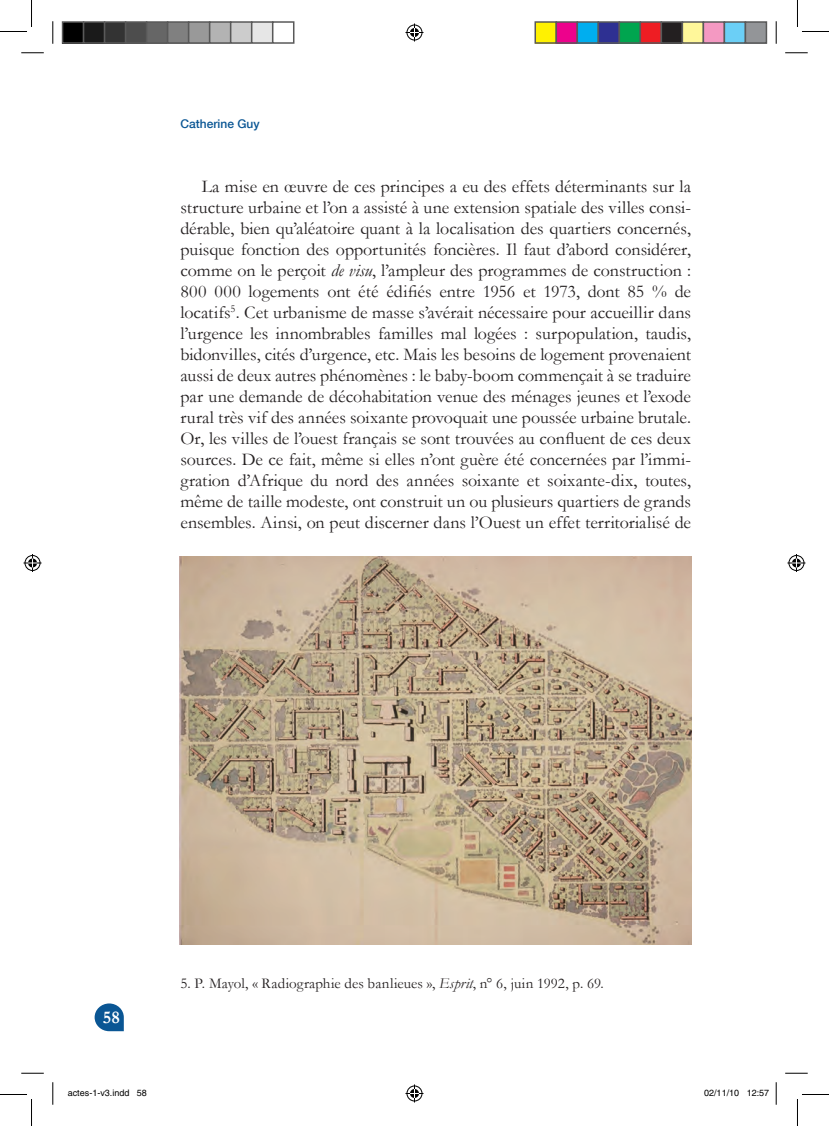
<style>
.page{position:relative;width:829px;height:1126px;background:#fff}
.page>*{position:absolute;margin:0;border:0;box-sizing:border-box;transform-origin:0 0}
.texte_courant{font:18px/21px "Garamond";color:#231f20;text-align:justify}
.t1{font:700 18px "Garamond";color:#fff}
.Bas_de_page{font:15px "Garamond";letter-spacing:.005em;color:#231f20}
._1-INTRO_auteur{font:500 12px "Helvetica Neue";color:#0a5694}
.t2{font:9px "Helvetica";color:#000}
.s1{font-style:italic}
</style>
<div class="page">
<svg style="left:95px;top:1003px;width:29px;height:28px"></svg>
<img style="left:179px;top:557px;width:512px;height:387px">
<svg style="left:21px;top:53px;width:23px;height:1px"></svg>
<svg style="left:785px;top:53px;width:22px;height:1px"></svg>
<svg style="left:21px;top:1073px;width:23px;height:1px"></svg>
<svg style="left:785px;top:1073px;width:22px;height:1px"></svg>
<svg style="left:53px;top:21px;width:1px;height:23px"></svg>
<svg style="left:53px;top:1082px;width:1px;height:23px"></svg>
<svg style="left:775px;top:21px;width:1px;height:23px"></svg>
<svg style="left:775px;top:1082px;width:1px;height:23px"></svg>
<svg style="left:0;top:0;width:32px;height:32px"></svg>
<svg style="left:0;top:1094px;width:32px;height:32px"></svg>
<svg style="left:797px;top:0;width:31px;height:32px"></svg>
<svg style="left:797px;top:1094px;width:31px;height:32px"></svg>
<svg style="left:405px;top:24px;width:18px;height:18px"></svg>
<svg style="left:405px;top:1084px;width:18px;height:18px"></svg>
<svg style="left:24px;top:554px;width:18px;height:18px"></svg>
<svg style="left:787px;top:554px;width:18px;height:18px"></svg>
<div style="left:63px;top:22px;width:21px;height:21px;background:#000"></div>
<div style="left:62px;top:21px;width:22px;height:23px;border:2px solid #595959"></div>
<div style="left:84px;top:22px;width:21px;height:21px;background:#1a1a1a"></div>
<div style="left:83px;top:21px;width:22px;height:23px;border:2px solid #595959"></div>
<div style="left:105px;top:22px;width:21px;height:21px;background:#333"></div>
<div style="left:104px;top:21px;width:22px;height:23px;border:2px solid #595959"></div>
<div style="left:126px;top:22px;width:21px;height:21px;background:#4d4d4d"></div>
<div style="left:125px;top:21px;width:22px;height:23px;border:2px solid #595959"></div>
<div style="left:147px;top:22px;width:21px;height:21px;background:#666"></div>
<div style="left:146px;top:21px;width:22px;height:23px;border:2px solid #595959"></div>
<div style="left:168px;top:22px;width:21px;height:21px;background:#808080"></div>
<div style="left:167px;top:21px;width:22px;height:23px;border:2px solid #595959"></div>
<div style="left:189px;top:22px;width:21px;height:21px;background:#999"></div>
<div style="left:188px;top:21px;width:22px;height:23px;border:2px solid #595959"></div>
<div style="left:210px;top:22px;width:21px;height:21px;background:#b3b3b3"></div>
<div style="left:209px;top:21px;width:22px;height:23px;border:2px solid #595959"></div>
<div style="left:231px;top:22px;width:21px;height:21px;background:#ccc"></div>
<div style="left:230px;top:21px;width:22px;height:23px;border:2px solid #595959"></div>
<div style="left:252px;top:22px;width:21px;height:21px;background:#e6e6e6"></div>
<div style="left:251px;top:21px;width:22px;height:23px;border:2px solid #595959"></div>
<div style="left:272px;top:21px;width:22px;height:23px;border:2px solid #595959"></div>
<div style="left:535px;top:22px;width:21px;height:21px;background:#fff101"></div>
<div style="left:534px;top:21px;width:23px;height:23px;border:2px solid #595959"></div>
<div style="left:556px;top:22px;width:21px;height:21px;background:#ed028c"></div>
<div style="left:555px;top:21px;width:23px;height:23px;border:2px solid #595959"></div>
<div style="left:577px;top:22px;width:21px;height:21px;background:#00aeef"></div>
<div style="left:576px;top:21px;width:23px;height:23px;border:2px solid #595959"></div>
<div style="left:598px;top:22px;width:21px;height:21px;background:#2e3092"></div>
<div style="left:597px;top:21px;width:23px;height:23px;border:2px solid #595959"></div>
<div style="left:619px;top:22px;width:21px;height:21px;background:#00a54f"></div>
<div style="left:618px;top:21px;width:23px;height:23px;border:2px solid #595959"></div>
<div style="left:640px;top:22px;width:21px;height:21px;background:#ee1d23"></div>
<div style="left:639px;top:21px;width:23px;height:23px;border:2px solid #595959"></div>
<div style="left:661px;top:22px;width:21px;height:21px;background:#231f20"></div>
<div style="left:660px;top:21px;width:23px;height:23px;border:2px solid #595959"></div>
<div style="left:682px;top:22px;width:21px;height:21px;background:#fff79a"></div>
<div style="left:681px;top:21px;width:23px;height:23px;border:2px solid #595959"></div>
<div style="left:703px;top:22px;width:21px;height:21px;background:#f499c2"></div>
<div style="left:702px;top:21px;width:23px;height:23px;border:2px solid #595959"></div>
<div style="left:724px;top:22px;width:21px;height:21px;background:#6bcff6"></div>
<div style="left:723px;top:21px;width:23px;height:23px;border:2px solid #595959"></div>
<div style="left:745px;top:22px;width:21px;height:21px;background:#939598"></div>
<div style="left:744px;top:21px;width:23px;height:23px;border:2px solid #595959"></div>
<p class="_1-INTRO_auteur" style="left:180px;top:116px;width:81px">Catherine Guy</p>
<p class="texte_courant" style="left:180px;top:176px;width:512px;text-indent:21px">La mise en œuvre de ces principes a eu des effets déterminants sur la structure urbaine et l’on a assisté à une extension spatiale des villes consi&shy;dérable, bien qu’aléatoire quant à la localisation des quartiers concernés, puisque fonction des opportunités foncières. Il faut d’abord considérer, comme on le perçoit <span class="s1">de visu</span>, l’ampleur des programmes de construction :<br>800 000 logements ont été édifiés entre 1956 et 1973, dont 85 % de locatifs<sup>5</sup>. Cet urbanisme de masse s’avérait nécessaire pour accueillir dans l’urgence les innombrables familles mal logées : surpopulation, taudis, bidonvilles, cités d’urgence, etc. Mais les besoins de logement provenaient aussi de deux autres phénomènes : le baby-boom commençait à se traduire par une demande de décohabitation venue des ménages jeunes et l’exode rural très vif des années soixante provoquait une poussée urbaine brutale.<br>Or, les villes de l’ouest français se sont trouvées au confluent de ces deux sources. De ce fait, même si elles n’ont guère été concernées par l’immi&shy;gration d’Afrique du nord des années soixante et soixante-dix, toutes, même de taille modeste, ont construit un ou plusieurs quartiers de grands ensembles. Ainsi, on peut discerner dans l’Ouest un effet territorialisé de</p>
<p class="t1" style="left:103px;top:1007px;width:18px">58</p>
<p class="Bas_de_page" style="left:180px;top:974px;width:425px">5. P. Mayol, « Radiographie des banlieues », <span class="s1">Esprit</span>, n° 6, juin 1992, p. 69.</p>
<p class="t2" style="left:68px;top:1087px;width:81px">actes-1-v3.indd 58</p>
<p class="t2" style="left:704px;top:1087px;width:67px">02/11/10 12:57</p>
</div>
